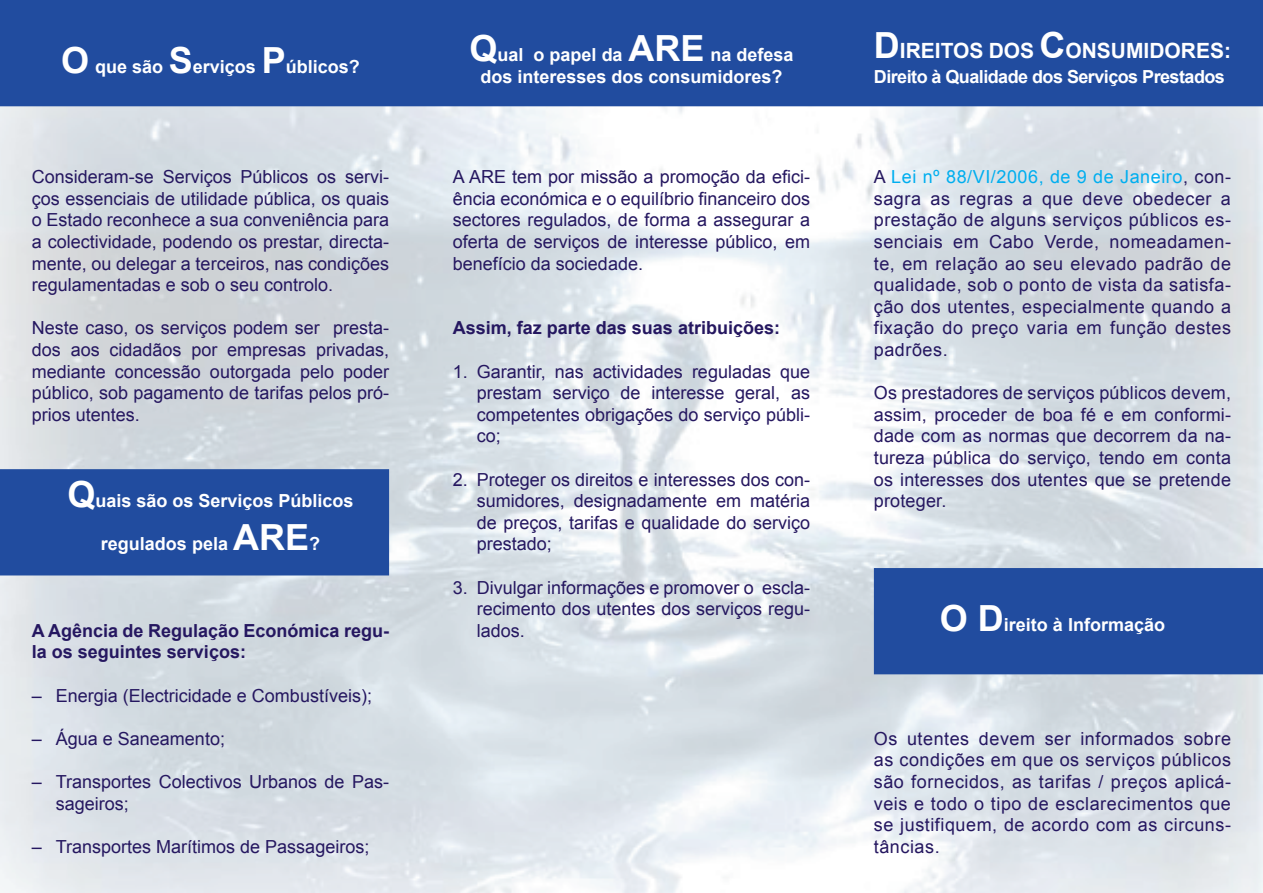
<style>
.page{position:relative;width:1263px;height:893px;background:#fff}
.page>*{position:absolute;margin:0;border:0;box-sizing:border-box;transform-origin:0 0}
.t1{font:700 21px "Arial";color:#fff}
.t2{font:18px/21.6px "Arial";color:#251760;text-align:justify}
.t3{font:700 18px/21.6px "Arial";color:#fff;text-align:center}
.t4{font:700 18px/21.6px "Arial";color:#251760}
.t5{font:700 18px "Arial";letter-spacing:-.03em;color:#fff}
.s1{font-size:36px}
.s2{color:#00aeef}
</style>
<div class="page">
<div style="left:1px;top:1px;width:1261px;height:105px;background:#214c9f"></div>
<div style="left:0;top:0;width:1263px;height:106px;border:2px solid #214c9f"></div>
<div style="left:1px;top:470px;width:387px;height:105px;background:#214c9f"></div>
<div style="left:0;top:469px;width:389px;height:106px;border:2px solid #214c9f"></div>
<div style="left:875px;top:569px;width:387px;height:105px;background:#214c9f"></div>
<div style="left:874px;top:568px;width:389px;height:106px;border:2px solid #214c9f"></div>
<p class="t3" style="left:61px;top:56px;width:300px"><span class="s1">O</span> que são <span class="s1">S</span>erviços <span class="s1">P</span>úblicos?</p>
<p class="t3" style="left:470px;top:45px;width:325px"><span class="s1">Q</span>ual o papel da <span class="s1">ARE</span> na defesa dos interesses dos consumidores?</p>
<p class="t1" style="left:874px;top:37px;width:359px"><span class="s1">D</span>IREITOS DOS <span class="s1">C</span>ONSUMIDORES:</p>
<p class="t5" style="left:874px;top:65px;width:352px">Direito à Qualidade dos Serviços Prestados</p>
<p class="t2" style="left:32px;top:166px;width:359px">Consideram-se Serviços Públicos os servi&shy;ços essenciais de utilidade pública, os quais o Estado reconhece a sua conveniência para a colectividade, podendo os prestar, directa&shy;mente, ou delegar a terceiros, nas condições regulamentadas e sob o seu controlo.</p>
<p class="t2" style="left:32px;top:317px;width:359px">Neste caso, os serviços podem ser presta&shy;dos aos cidadãos por empresas privadas, mediante concessão outorgada pelo poder público, sob pagamento de tarifas pelos pró&shy;prios utentes.</p>
<p class="t3" style="left:67px;top:490px;width:288px"><span class="s1">Q</span>uais são os Serviços Públicos</p>
<p class="t3" style="left:101px;top:533px;width:221px">regulados pela <span class="s1">ARE</span>?</p>
<p class="t4" style="left:32px;top:620px;width:359px">A Agência de Regulação Económica regu&shy;la os seguintes serviços:</p>
<p class="t2" style="left:32px;top:685px;width:342px">– Energia (Electricidade e Combustíveis);</p>
<p class="t2" style="left:32px;top:728px;width:195px">– Água e Saneamento;</p>
<p class="t2" style="left:56px;top:771px;width:335px;text-indent:-24px">– Transportes Colectivos Urbanos de Pas&shy;sageiros;</p>
<p class="t2" style="left:32px;top:836px;width:339px">– Transportes Marítimos de Passageiros;</p>
<p class="t2" style="left:453px;top:166px;width:359px">A ARE tem por missão a promoção da efici&shy;ência económica e o equilíbrio financeiro dos sectores regulados, de forma a assegurar a oferta de serviços de interesse público, em benefício da sociedade.</p>
<p class="t4" style="left:453px;top:318px;width:329px">Assim, faz parte das suas atribuições:</p>
<p class="t2" style="left:477px;top:361px;width:335px;text-indent:-24px">1. Garantir, nas actividades reguladas que prestam serviço de interesse geral, as competentes obrigações do serviço públi&shy;co;</p>
<p class="t2" style="left:477px;top:469px;width:335px;text-indent:-24px">2. Proteger os direitos e interesses dos con&shy;sumidores, designadamente em matéria de preços, tarifas e qualidade do serviço prestado;</p>
<p class="t2" style="left:477px;top:577px;width:335px;text-indent:-24px">3. Divulgar informações e promover o escla&shy;recimento dos utentes dos serviços regu&shy;lados.</p>
<p class="t2" style="left:874px;top:166px;width:359px">A <span class="s2">Lei nº 88/VI/2006, de 9 de Janeiro</span>, con&shy;sagra as regras a que deve obedecer a prestação de alguns serviços públicos es&shy;senciais em Cabo Verde, nomeadamen&shy;te, em relação ao seu elevado padrão de qualidade, sob o ponto de vista da satisfa&shy;ção dos utentes, especialmente quando a fixação do preço varia em função destes padrões.</p>
<p class="t2" style="left:874px;top:382px;width:359px">Os prestadores de serviços públicos devem, assim, proceder de boa fé e em conformi&shy;dade com as normas que decorrem da na&shy;tureza pública do serviço, tendo em conta os interesses dos utentes que se pretende proteger.</p>
<p class="t3" style="left:940px;top:615px;width:227px"><span class="s1">O D</span>ireito à Informação</p>
<p class="t2" style="left:874px;top:728px;width:359px">Os utentes devem ser informados sobre as condições em que os serviços públicos são fornecidos, as tarifas / preços aplicá&shy;veis e todo o tipo de esclarecimentos que se justifiquem, de acordo com as circuns&shy;tâncias.</p>
</div>
